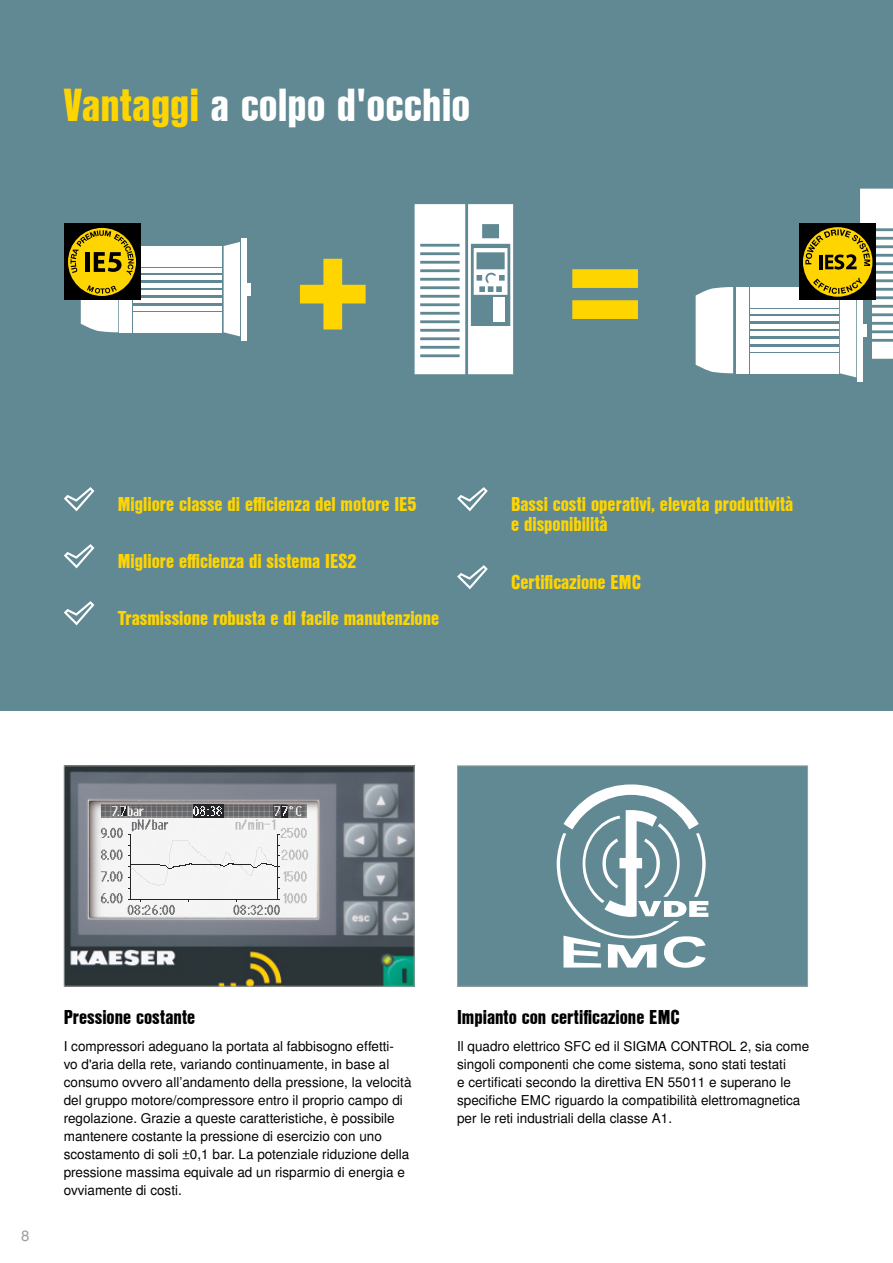
<style>
.page{position:relative;width:893px;height:1263px;background:#fff}
.page>*{position:absolute;margin:0;border:0;box-sizing:border-box;transform-origin:0 0}
.t1{font:180px "Nimbus San L Bla Con";color:#ffd500}
.t2{font:45px "Nimbus San L Bla Con";color:#fff}
.t3{font:19.5px/19.5px "Nimbus San L Bla Con";color:#ffd500}
.t4{font:19.5px "Nimbus San L Bla Con";color:#000}
.t5{font:15px "Nimbus San L";color:#9d9d9c}
.t6{font:13.5px/18px "Nimbus San L";color:#000}
.s1{color:#ffd500}
</style>
<div class="page">
<img style="left:66px;top:767px;width:347px;height:217px">
<div style="left:64px;top:765px;width:351px;height:221px;border:1px solid #9d9d9c"></div>
<svg style="left:101px;top:804px;width:207px;height:111px"></svg>
<div style="left:457px;top:766px;width:350px;height:220px;background:#618994"></div>
<svg style="left:557px;top:784px;width:151px;height:184px"></svg>
<div style="left:457px;top:765px;width:351px;height:221px;border:1px solid #9d9d9c"></div>
<div style="left:0;top:0;width:893px;height:710px;background:#618994"></div>
<svg style="left:415px;top:204px;width:98px;height:170px"></svg>
<hr style="left:247px;top:283px;width:4px;height:13px;background:#fff">
<div style="left:224px;top:242px;width:16px;height:94px;background:#fff"></div>
<div style="left:133px;top:246px;width:89px;height:20px;background:#fff"></div>
<div style="left:133px;top:312px;width:89px;height:20px;background:#fff"></div>
<div style="left:133px;top:268px;width:89px;height:5px;background:#fff"></div>
<div style="left:133px;top:275px;width:89px;height:5px;background:#fff"></div>
<div style="left:133px;top:283px;width:89px;height:5px;background:#fff"></div>
<hr style="left:133px;top:291px;width:89px;height:4px;background:#fff">
<div style="left:133px;top:298px;width:89px;height:5px;background:#fff"></div>
<hr style="left:133px;top:306px;width:89px;height:4px;background:#fff">
<div style="left:241px;top:238px;width:6px;height:102px;background:#fff"></div>
<div style="left:64px;top:224px;width:76px;height:76px;background:#000"></div>
<svg style="left:70px;top:230px;width:67px;height:102px"></svg>
<div style="left:750px;top:287px;width:89px;height:20px;background:#fff"></div>
<div style="left:736px;top:287px;width:12px;height:86px;background:#fff"></div>
<div style="left:750px;top:353px;width:89px;height:20px;background:#fff"></div>
<div style="left:750px;top:309px;width:89px;height:5px;background:#fff"></div>
<div style="left:750px;top:316px;width:89px;height:5px;background:#fff"></div>
<div style="left:750px;top:324px;width:89px;height:5px;background:#fff"></div>
<hr style="left:750px;top:332px;width:89px;height:4px;background:#fff">
<div style="left:750px;top:339px;width:89px;height:5px;background:#fff"></div>
<hr style="left:750px;top:347px;width:89px;height:4px;background:#fff">
<div style="left:857px;top:279px;width:6px;height:102px;background:#fff"></div>
<div style="left:696px;top:287px;width:37px;height:86px;background:#fff"></div>
<div style="left:799px;top:224px;width:77px;height:76px;background:#000"></div>
<svg style="left:805px;top:189px;width:88px;height:188px"></svg>
<svg style="left:64px;top:487px;width:30px;height:24px"></svg>
<svg style="left:64px;top:544px;width:30px;height:24px"></svg>
<svg style="left:64px;top:601px;width:30px;height:24px"></svg>
<svg style="left:457px;top:487px;width:31px;height:24px"></svg>
<svg style="left:457px;top:565px;width:31px;height:24px"></svg>
<h2 class="t2" style="left:64px;top:71px;width:408px"><span class="s1">Vantaggi</span> a colpo d'occhio</h2>
<h1 class="t1" style="left:291px;top:161px;width:358px">+ =</h1>
<h3 class="t3" style="left:118px;top:494px;width:300px">Migliore classe di efficienza del motore IE5</h3>
<h3 class="t3" style="left:118px;top:551px;width:240px">Migliore efficienza di sistema IES2</h3>
<h3 class="t3" style="left:118px;top:608px;width:323px">Trasmissione robusta e di facile manutenzione</h3>
<h3 class="t3" style="left:511px;top:494px;width:284px">Bassi costi operativi, elevata produttività e disponibilità</h3>
<h3 class="t3" style="left:511px;top:572px;width:131px">Certificazione EMC</h3>
<p class="t5" style="left:21px;top:1226px;width:10px">8</p>
<h3 class="t4" style="left:64px;top:1003px;width:133px">Pressione costante</h3>
<p class="t6" style="left:64px;top:1038px;width:349px">I compressori adeguano la portata al fabbisogno effetti-<br>vo d'aria della rete, variando continuamente, in base al consumo ovvero all’andamento della pressione, la velocità del gruppo motore/compressore entro il proprio campo di regolazione. Grazie a queste caratteristiche, è possibile mantenere costante la pressione di esercizio con uno scostamento di soli ±0,1 bar. La potenziale riduzione della pressione massima equivale ad un risparmio di energia e ovviamente di costi.</p>
<h3 class="t4" style="left:457px;top:1003px;width:224px">Impianto con certificazione EMC</h3>
<p class="t6" style="left:457px;top:1038px;width:354px">Il quadro elettrico SFC ed il SIGMA CONTROL 2, sia come singoli componenti che come sistema, sono stati testati<br>e certificati secondo la direttiva EN 55011 e superano le specifiche EMC riguardo la compatibilità elettromagnetica per le reti industriali della classe A1.</p>
</div>
